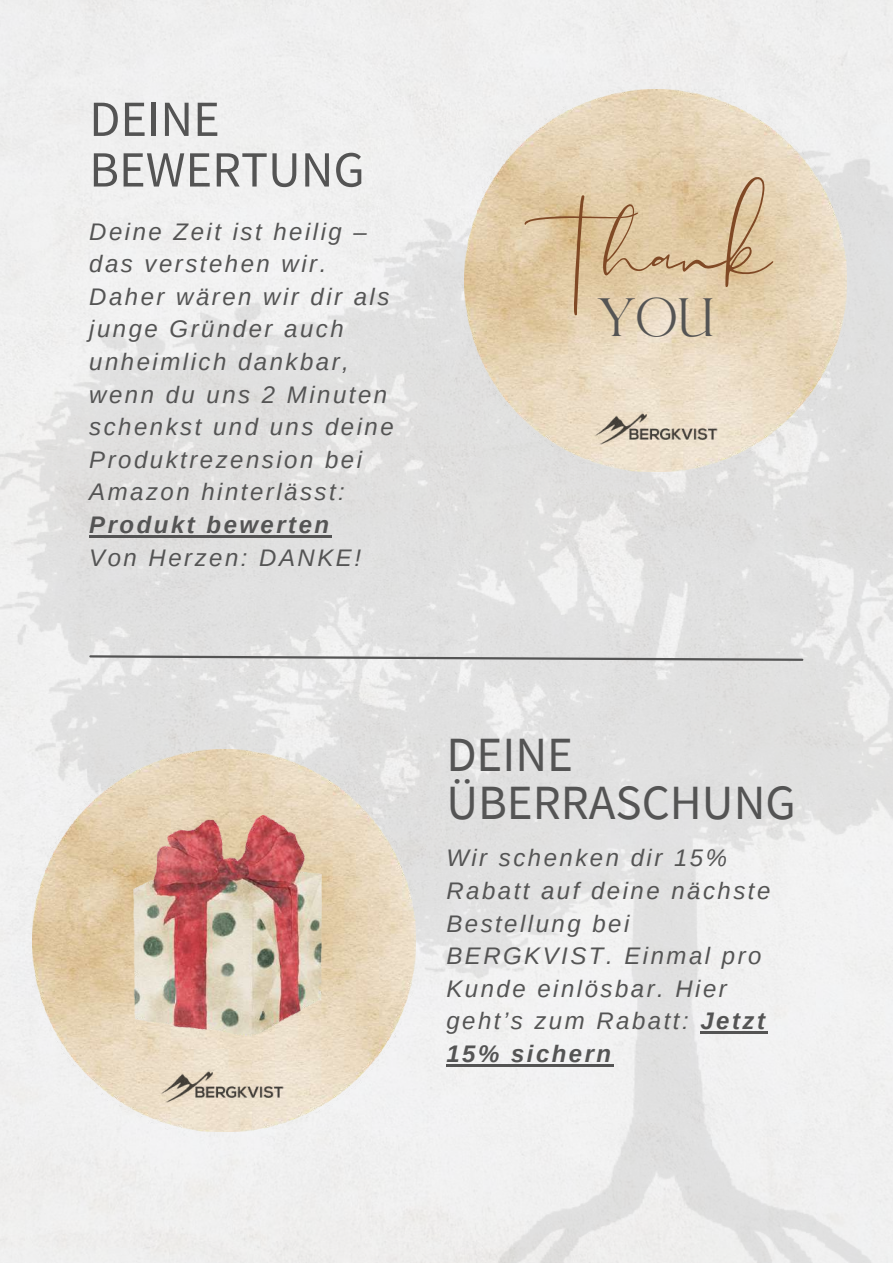
<style>
.page{position:relative;width:893px;height:1264px;background:#fff}
.page>*{position:absolute;margin:0;border:0;box-sizing:border-box;transform-origin:0 0}
.t1{font:170.7px "The Something";color:#804925}
.t2{font:50.55px/50.6px "Source Sans Pro";color:#545454}
.t3{font:49.2px/48.3px "Source Sans Pro";color:#545454}
.t4{font:37.65px "TANAEGEAN";color:#545454}
.t5{font:italic 24px/32.5px "Arimo";letter-spacing:.105em;color:#545454}
.t6{font:italic 700 24px "Arimo";letter-spacing:.105em;color:#545454}
.s1{font-weight:700}
</style>
<div class="page">
<img style="left:0;top:99px;width:892px;height:1163px">
<svg style="left:88px;top:654px;width:716px;height:8px;background:#bababa"></svg>
<img style="left:464px;top:89px;width:382px;height:382px">
<img style="left:567px;top:371px;width:177px;height:117px">
<img style="left:33px;top:749px;width:382px;height:382px">
<img style="left:133px;top:1036px;width:177px;height:109px">
<img style="left:133px;top:815px;width:188px;height:221px">
<hr style="left:89px;top:535px;width:243px;height:2px;background:#545454">
<hr style="left:700px;top:1031px;width:67px;height:2px;background:#545454">
<hr style="left:446px;top:1064px;width:167px;height:2px;background:#545454">
<h2 class="t2" style="left:89px;top:93px;width:277px">DEINE<br>BEWERTUNG</h2>
<p class="t5" style="left:89px;top:215px;width:306px">Deine Zeit ist heilig – das verstehen wir.<br>Daher wären wir dir als junge Gründer auch unheimlich dankbar, wenn du uns 2 Minuten schenkst und uns deine<br>Produktrezension bei<br>Amazon hinterlässt:</p>
<p class="t6" style="left:89px;top:511px;width:241px">Produkt bewerten</p>
<p class="t5" style="left:89px;top:541px;width:273px">Von Herzen: DANKE!</p>
<h1 class="t1" style="left:516px;top:144px;width:255px">Thank</h1>
<h3 class="t4" style="left:597px;top:296px;width:118px">YOU</h3>
<h3 class="t3" style="left:446px;top:729px;width:351px">DEINE<br>ÜBERRASCHUNG</h3>
<p class="t5" style="left:446px;top:841px;width:325px">Wir schenken dir 15%<br>Rabatt auf deine nächste<br>Bestellung bei<br>BERGKVIST. Einmal pro<br>Kunde einlösbar. Hier geht’s zum Rabatt: <span class="s1">Jetzt<br>15% sichern</span></p>
</div>
